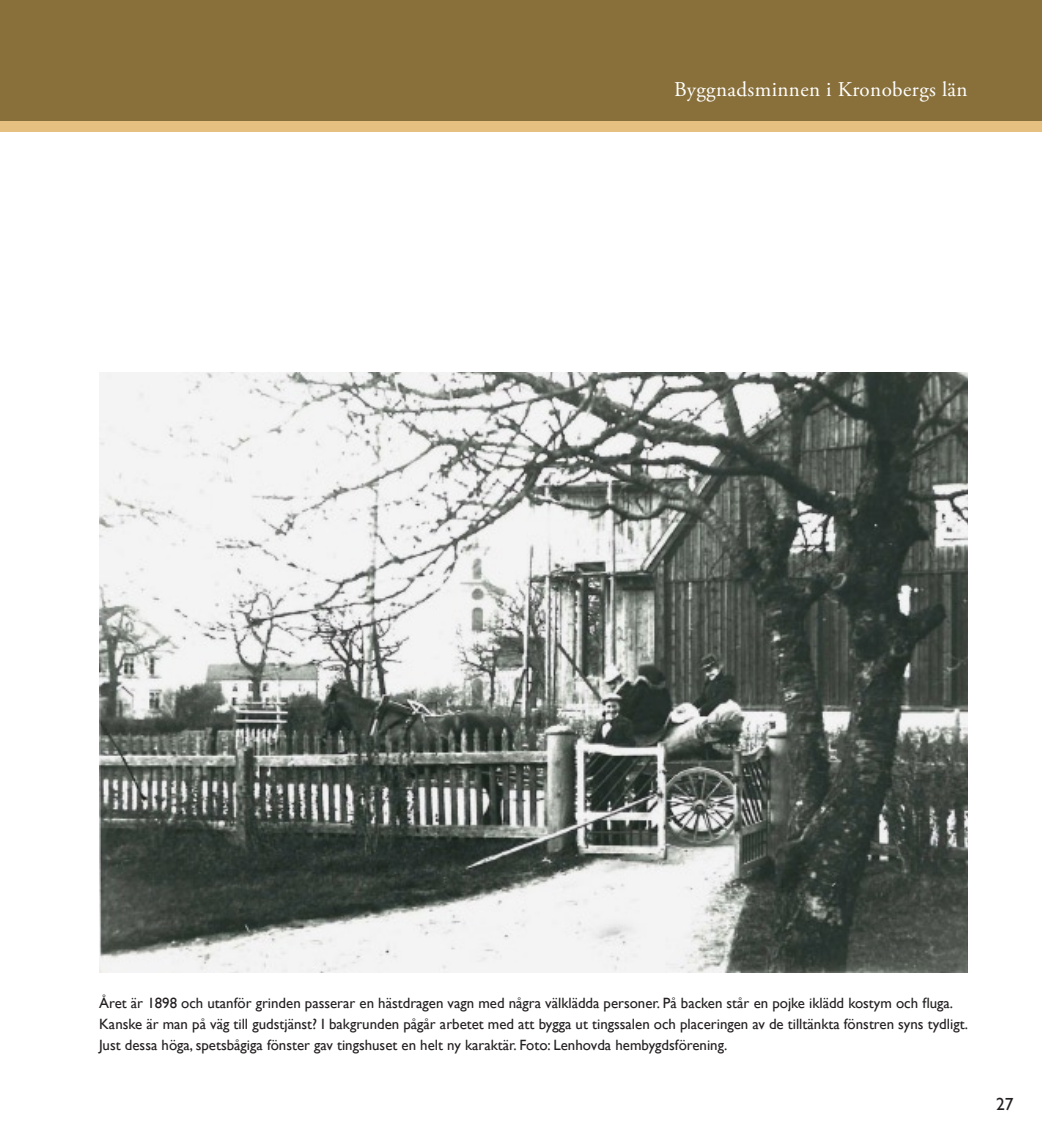
<style>
.page{position:relative;width:1042px;height:1141px;background:#fff}
.page>*{position:absolute;margin:0;border:0;box-sizing:border-box;transform-origin:0 0}
.t1{font:21px "Adobe Garamond Pro";letter-spacing:.02em;color:#fff}
.t2{font:17.5px "Gill Sans";color:#231f20}
.t3{font:14.88px/21px "Gill Sans";color:#231f20}
</style>
<div class="page">
<img style="left:99px;top:372px;width:868px;height:601px">
<div style="left:0;top:121px;width:1042px;height:11px;background:#e6c081"></div>
<div style="left:0;top:0;width:1042px;height:121px;background:#89703b"></div>
<h1 class="t1" style="left:674px;top:77px;width:295px">Byggnadsminnen i Kronobergs län</h1>
<p class="t3" style="left:99px;top:992px;width:870px">Året är 1898 och utanför grinden passerar en hästdragen vagn med några välklädda personer. På backen står en pojke iklädd kostym och fluga.<br>Kanske är man på väg till gudstjänst? I bakgrunden pågår arbetet med att bygga ut tingssalen och placeringen av de tilltänkta fönstren syns tydligt.<br>Just dessa höga, spetsbågiga fönster gav tingshuset en helt ny karaktär. Foto: Lenhovda hembygdsförening.</p>
<p class="t2" style="left:996px;top:1094px;width:19px">27</p>
</div>
